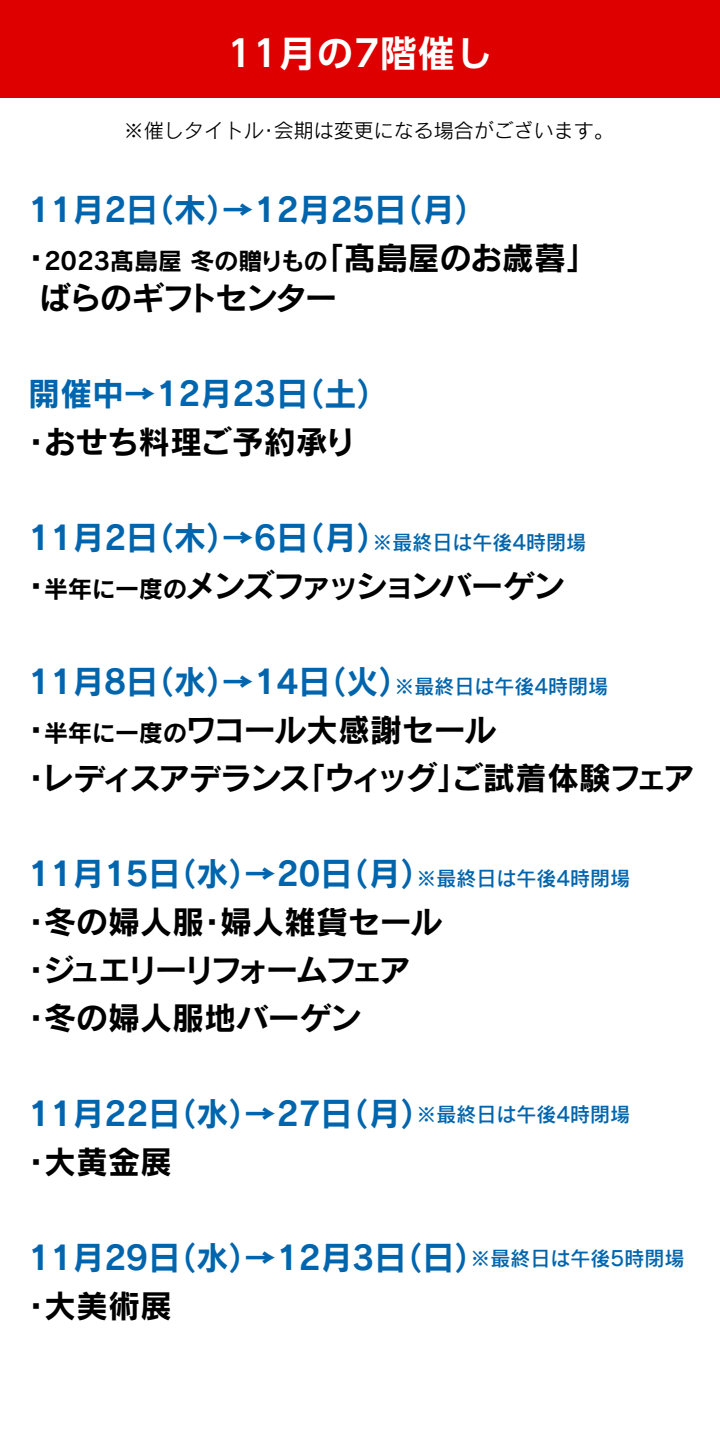
<style>
.page{position:relative;width:720px;height:1435px;background:#fff}
.page>*{position:absolute;margin:0;border:0;box-sizing:border-box;transform-origin:0 0}
.t1{font:700 36px "UD Shin Go Pro De";letter-spacing:.05em;color:#fff}
.t2{font:32.6px "Rodin Pro N B";color:#0065ad}
.t3{font:32px/48px "Rodin Pro N B";letter-spacing:-.05em;color:#000}
.t4{font:32px/48px "Rodin Pro N B";letter-spacing:-.01em;color:#000}
.t5{font:32px "Rodin Pro N B";letter-spacing:-.085em;color:#000}
.t6{font:32px "Rodin Pro N B";color:#000}
.t7{font:24px "Rodin Pro N B";color:#000}
.t8{font:20px "Rodin Pro N M";color:#000}
.s1{font-size:32px}
.s2{font-family:"Rodin Pro N DB";font-size:20.4px}
.s3{font-size:24px}
</style>
<div class="page">
<div style="left:0;top:1px;width:720px;height:97px;background:#de0000"></div>
<p class="t1" style="left:228px;top:24px;width:265px">11月の7階催し</p>
<p class="t8" style="left:124px;top:117px;width:491px">※催しタイトル・会期は変更になる場合がございます。</p>
<p class="t2" style="left:28px;top:188px;width:460px">11月2日（木）→12月25日（月）</p>
<p class="t7" style="left:20px;top:245px;width:580px"><span class="s1">・</span>2023髙島屋 冬の贈りもの<span class="s1">「髙島屋のお歳暮」</span></p>
<p class="t3" style="left:39px;top:273px;width:300px">ばらのギフトセンター</p>
<p class="t2" style="left:28px;top:372px;width:362px">開催中→12月23日（土）</p>
<p class="t6" style="left:20px;top:421px;width:338px">・おせち料理ご予約承り</p>
<p class="t2" style="left:28px;top:516px;width:560px">11月2日（木）→6日（月）<span class="s2">※最終日は午後4時閉場</span></p>
<p class="t5" style="left:20px;top:565px;width:546px">・<span class="s3">半年に一度の</span>メンズファッションバーゲン</p>
<p class="t2" style="left:28px;top:660px;width:582px">11月8日（水）→14日（火）<span class="s2">※最終日は午後4時閉場</span></p>
<p class="t3" style="left:20px;top:705px;width:676px">・<span class="s3">半年に一度の</span>ワコール大感謝セール<br>・レディスアデランス「ウィッグ」ご試着体験フェア</p>
<p class="t2" style="left:28px;top:852px;width:604px">11月15日（水）→20日（月）<span class="s2">※最終日は午後4時閉場</span></p>
<p class="t4" style="left:20px;top:897px;width:424px">・冬の婦人服・婦人雑貨セール・ジュエリーリフォームフェア・冬の婦人服地バーゲン</p>
<p class="t2" style="left:28px;top:1092px;width:604px">11月22日（水）→27日（月）<span class="s2">※最終日は午後4時閉場</span></p>
<p class="t3" style="left:20px;top:1137px;width:154px">・大黄金展</p>
<p class="t2" style="left:28px;top:1236px;width:658px">11月29日（水）→12月3日（日）<span class="s2">※最終日は午後5時閉場</span></p>
<p class="t3" style="left:20px;top:1281px;width:154px">・大美術展</p>
</div>
